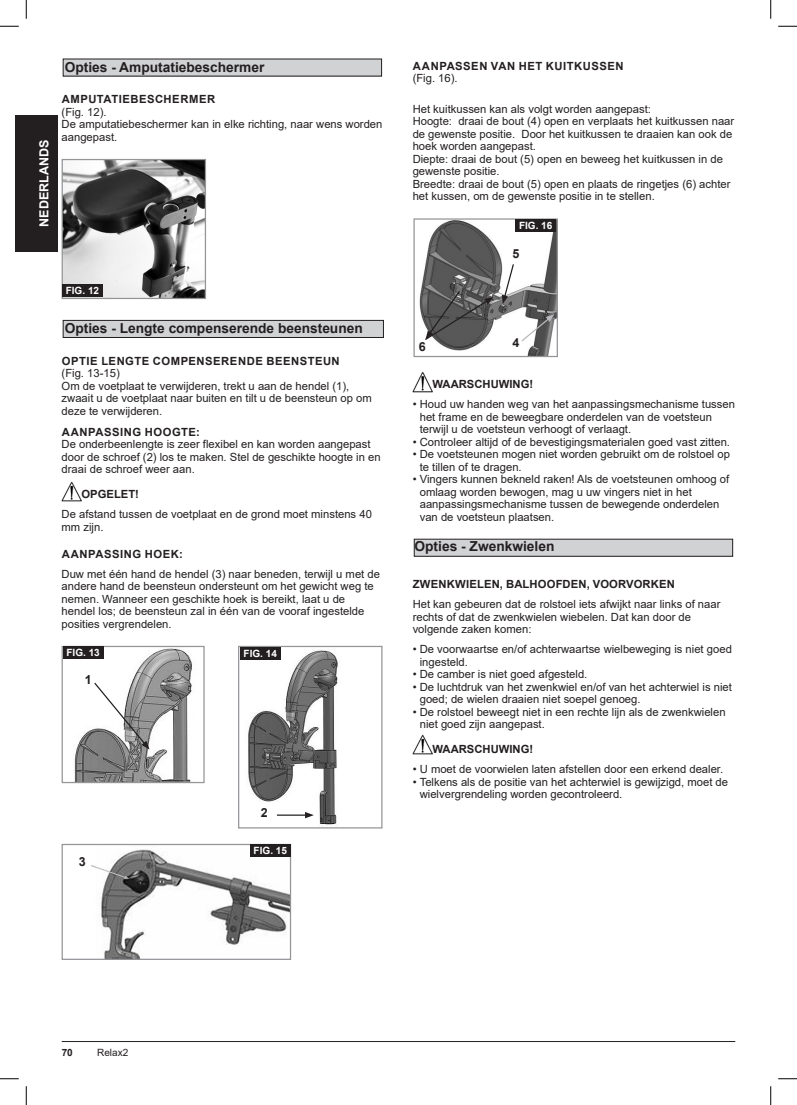
<style>
.page{position:relative;width:797px;height:1105px;background:#fff}
.page>*{position:absolute;margin:0;border:0;box-sizing:border-box;transform-origin:0 0}
.Dutch_Heading_1{font:700 13.75px "Arial";color:#231f20}
.t1{font:700 12.5px "Arial";color:#fff}
.LABELS{font:700 12.5px "Arial";color:#231f20}
.BODY_TEXT{font:11.25px/12.5px "Arial";color:#231f20}
.Option_Title{font:700 11.25px "Arial";letter-spacing:.045em;color:#231f20}
.BODY_TEXT-2{font:700 11.25px "Arial";color:#231f20}
.Section_Heading{font:700 11.25px "Arial";letter-spacing:.015em;color:#231f20}
.Bildnummer{font:700 10px "Arial";color:#fff}
.t2{font:10px "Arial";color:#231f20}
.t3{font:700 10px "Arial";color:#231f20}
</style>
<div class="page">
<hr style="left:62px;top:1041px;width:673px;height:1px;background:#231f20">
<div style="left:16px;top:115px;width:42px;height:136px;background:#231f20"></div>
<img style="left:419px;top:220px;width:137px;height:135px">
<div style="left:413px;top:218px;width:145px;height:139px;border:1px solid #939598"></div>
<div style="left:515px;top:219px;width:41px;height:13px;background:#231f20"></div>
<svg style="left:520px;top:314px;width:34px;height:29px"></svg>
<svg style="left:502px;top:263px;width:13px;height:41px"></svg>
<svg style="left:424px;top:290px;width:69px;height:51px;background:#5d5d5d"></svg>
<img style="left:412px;top:372px;width:20px;height:20px">
<div style="left:414px;top:539px;width:318px;height:17px;background:#d1d2d4"></div>
<div style="left:414px;top:539px;width:319px;height:18px;border:1px solid #231f20"></div>
<img style="left:412px;top:734px;width:20px;height:20px">
<div style="left:63px;top:59px;width:318px;height:17px;background:#d1d2d4"></div>
<img style="left:64px;top:161px;width:140px;height:136px">
<div style="left:62px;top:159px;width:144px;height:140px;border:1px solid #939598"></div>
<div style="left:62px;top:285px;width:41px;height:12px;background:#231f20"></div>
<div style="left:63px;top:320px;width:320px;height:17px;background:#d1d2d4"></div>
<div style="left:63px;top:320px;width:321px;height:18px;border:1px solid #231f20"></div>
<img style="left:62px;top:481px;width:19px;height:20px">
<img style="left:64px;top:648px;width:128px;height:133px">
<div style="left:62px;top:646px;width:143px;height:137px;border:1px solid #939598"></div>
<div style="left:63px;top:646px;width:40px;height:12px;background:#231f20"></div>
<svg style="left:93px;top:681px;width:56px;height:68px"></svg>
<img style="left:240px;top:648px;width:98px;height:177px">
<div style="left:238px;top:646px;width:144px;height:182px;border:1px solid #939598"></div>
<hr style="left:277px;top:814px;width:30px;height:2px;background:#231f20">
<svg style="left:305px;top:812px;width:9px;height:6px"></svg>
<div style="left:240px;top:647px;width:40px;height:12px;background:#231f20"></div>
<img style="left:91px;top:849px;width:198px;height:109px">
<div style="left:62px;top:844px;width:229px;height:116px;border:1px solid #939598"></div>
<div style="left:250px;top:844px;width:40px;height:13px;background:#231f20"></div>
<svg style="left:0;top:25px;width:19px;height:2px"></svg>
<svg style="left:778px;top:25px;width:19px;height:2px"></svg>
<svg style="left:0;top:1078px;width:19px;height:1px"></svg>
<svg style="left:778px;top:1078px;width:19px;height:1px"></svg>
<svg style="left:25px;top:0;width:2px;height:19px"></svg>
<svg style="left:25px;top:1086px;width:2px;height:19px"></svg>
<svg style="left:770px;top:0;width:1px;height:19px"></svg>
<svg style="left:770px;top:1086px;width:1px;height:19px"></svg>
<p class="t1" style="left:35px;top:227px;width:88px;rotate:-90deg">NEDERLANDS</p>
<p class="Dutch_Heading_1" style="left:65px;top:57px;width:201px">Opties - Amputatiebeschermer</p>
<p class="Option_Title" style="left:62px;top:92px;width:155px">AMPUTATIEBESCHERMER</p>
<p class="BODY_TEXT" style="left:62px;top:106px;width:47px">(Fig. 12).</p>
<p class="BODY_TEXT" style="left:62px;top:118px;width:322px">De amputatiebeschermer kan in elke richting, naar wens worden aangepast.</p>
<p class="Bildnummer" style="left:66px;top:284px;width:35px">FIG. 12</p>
<p class="Dutch_Heading_1" style="left:65px;top:319px;width:299px">Opties - Lengte compenserende beensteunen</p>
<p class="Option_Title" style="left:62px;top:353px;width:279px">OPTIE LENGTE COMPENSERENDE BEENSTEUN</p>
<p class="BODY_TEXT" style="left:62px;top:367px;width:60px">(Fig. 13-15)</p>
<p class="BODY_TEXT" style="left:62px;top:379px;width:312px">Om de voetplaat te verwijderen, trekt u aan de hendel (1), zwaait u de voetplaat naar buiten en tilt u de beensteun op om deze te verwijderen.</p>
<p class="Option_Title" style="left:62px;top:424px;width:140px">AANPASSING HOOGTE:</p>
<p class="BODY_TEXT" style="left:62px;top:438px;width:320px">De onderbeenlengte is zeer flexibel en kan worden aangepast door de schroef (2) los te maken. Stel de geschikte hoogte in en draai de schroef weer aan.</p>
<p class="BODY_TEXT-2" style="left:81px;top:486px;width:59px">OPGELET!</p>
<p class="BODY_TEXT" style="left:62px;top:508px;width:312px">De afstand tussen de voetplaat en de grond moet minstens 40 mm zijn.</p>
<p class="Option_Title" style="left:62px;top:546px;width:123px">AANPASSING HOEK:</p>
<p class="BODY_TEXT" style="left:62px;top:567px;width:320px">Duw met één hand de hendel (3) naar beneden, terwijl u met de andere hand de beensteun ondersteunt om het gewicht weg te nemen. Wanneer een geschikte hoek is bereikt, laat u de hendel los; de beensteun zal in één van de vooraf ingestelde posities vergrendelen.</p>
<p class="Bildnummer" style="left:66px;top:645px;width:35px">FIG. 13</p>
<p class="LABELS" style="left:85px;top:670px;width:8px">1</p>
<p class="Bildnummer" style="left:244px;top:646px;width:35px">FIG. 14</p>
<p class="LABELS" style="left:79px;top:853px;width:8px">3</p>
<p class="LABELS" style="left:261px;top:804px;width:8px">2</p>
<p class="Bildnummer" style="left:254px;top:844px;width:35px">FIG. 15</p>
<p class="Option_Title" style="left:413px;top:58px;width:212px">AANPASSEN VAN HET KUITKUSSEN</p>
<p class="BODY_TEXT" style="left:412px;top:72px;width:47px">(Fig. 16).</p>
<p class="BODY_TEXT" style="left:412px;top:103px;width:240px">Het kuitkussen kan als volgt worden aangepast:</p>
<p class="BODY_TEXT" style="left:412px;top:115px;width:323px">Hoogte: draai de bout (4) open en verplaats het kuitkussen naar de gewenste positie. Door het kuitkussen te draaien kan ook de hoek worden aangepast.</p>
<p class="BODY_TEXT" style="left:412px;top:153px;width:312px">Diepte: draai de bout (5) open en beweeg het kuitkussen in de gewenste positie.</p>
<p class="BODY_TEXT" style="left:412px;top:178px;width:319px">Breedte: draai de bout (5) open en plaats de ringetjes (6) achter het kussen, om de gewenste positie in te stellen.</p>
<p class="Bildnummer" style="left:519px;top:219px;width:35px">FIG. 16</p>
<p class="LABELS" style="left:419px;top:338px;width:8px">6</p>
<p class="LABELS" style="left:512px;top:245px;width:8px">5</p>
<p class="LABELS" style="left:512px;top:334px;width:8px">4</p>
<p class="BODY_TEXT-2" style="left:432px;top:376px;width:102px">WAARSCHUWING!</p>
<p class="BODY_TEXT" style="left:420px;top:398px;width:317px;text-indent:-7px">• Houd uw handen weg van het aanpassingsmechanisme tussen het frame en de beweegbare onderdelen van de voetsteun terwijl u de voetsteun verhoogt of verlaagt.</p>
<p class="BODY_TEXT" style="left:412px;top:436px;width:319px">• Controleer altijd of de bevestigingsmaterialen goed vast zitten.</p>
<p class="BODY_TEXT" style="left:420px;top:448px;width:312px;text-indent:-7px">• De voetsteunen mogen niet worden gebruikt om de rolstoel op te tillen of te dragen.</p>
<p class="BODY_TEXT" style="left:420px;top:473px;width:311px;text-indent:-7px">• Vingers kunnen bekneld raken! Als de voetsteunen omhoog of omlaag worden bewogen, mag u uw vingers niet in het aanpassingsmechanisme tussen de bewegende onderdelen van de voetsteun plaatsen.</p>
<p class="Dutch_Heading_1" style="left:414px;top:536px;width:141px">Opties - Zwenkwielen</p>
<p class="Section_Heading" style="left:412px;top:576px;width:264px">ZWENKWIELEN, BALHOOFDEN, VOORVORKEN</p>
<p class="BODY_TEXT" style="left:412px;top:598px;width:309px">Het kan gebeuren dat de rolstoel iets afwijkt naar links of naar rechts of dat de zwenkwielen wiebelen. Dat kan door de volgende zaken komen:</p>
<p class="BODY_TEXT" style="left:420px;top:643px;width:314px;text-indent:-7px">• De voorwaartse en/of achterwaartse wielbeweging is niet goed ingesteld.</p>
<p class="BODY_TEXT" style="left:412px;top:668px;width:176px">• De camber is niet goed afgesteld.</p>
<p class="BODY_TEXT" style="left:420px;top:680px;width:314px;text-indent:-7px">• De luchtdruk van het zwenkwiel en/of van het achterwiel is niet goed; de wielen draaien niet soepel genoeg.</p>
<p class="BODY_TEXT" style="left:420px;top:705px;width:307px;text-indent:-7px">• De rolstoel beweegt niet in een rechte lijn als de zwenkwielen niet goed zijn aangepast.</p>
<p class="BODY_TEXT-2" style="left:432px;top:741px;width:102px">WAARSCHUWING!</p>
<p class="BODY_TEXT" style="left:412px;top:763px;width:312px">• U moet de voorwielen laten afstellen door een erkend dealer.</p>
<p class="BODY_TEXT" style="left:420px;top:775px;width:310px;text-indent:-7px">• Telkens als de positie van het achterwiel is gewijzigd, moet de wielvergrendeling worden gecontroleerd.</p>
<p class="t3" style="left:62px;top:1045px;width:13px">70</p>
<p class="t2" style="left:97px;top:1045px;width:33px">Relax2</p>
</div>
